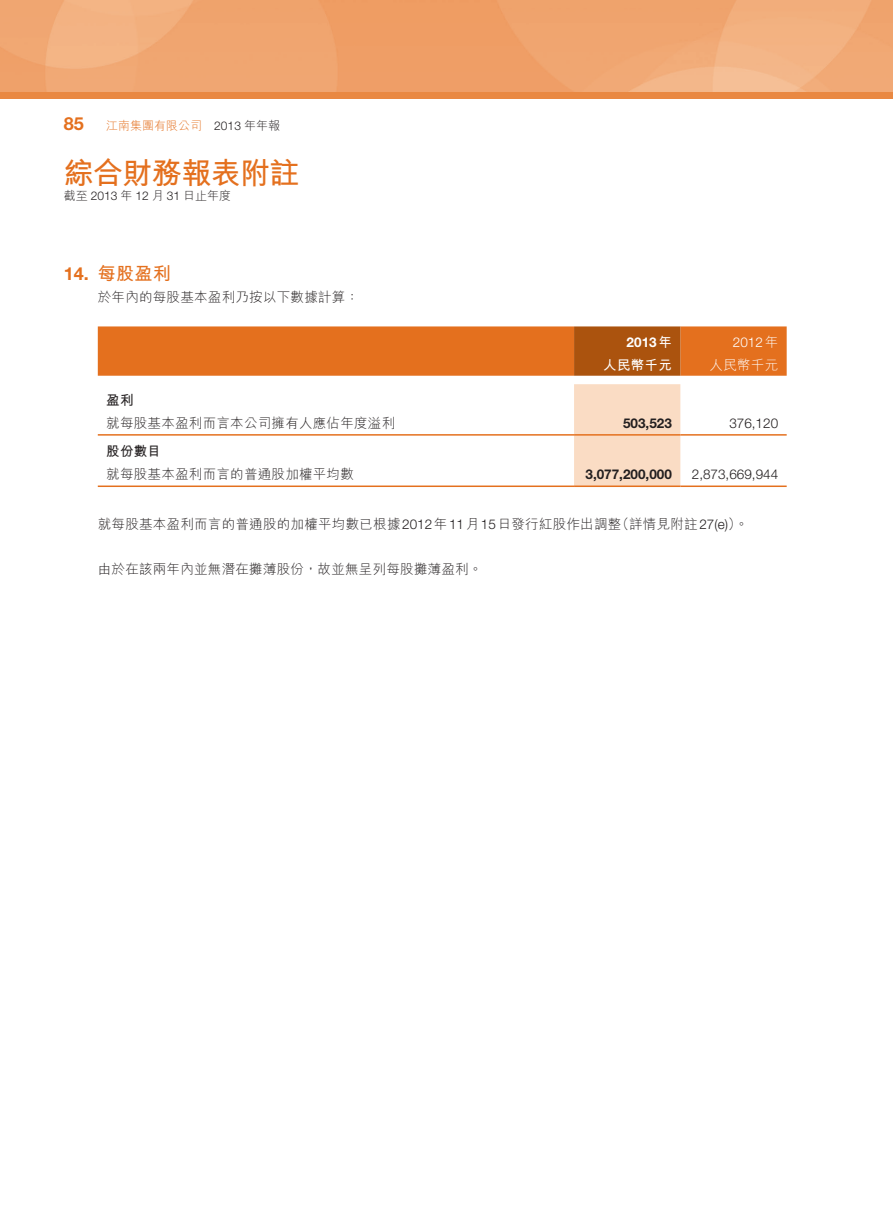
<style>
.page{position:relative;width:893px;height:1212px;background:#fff}
.page>*{position:absolute;margin:0;border:0;box-sizing:border-box;transform-origin:0 0}
.t1{font:700 30px "M Hei HK";letter-spacing:-.02em;color:#e4701e}
.t2{font:700 18px "Helvetica Neue LT Std";color:#e4701e}
.t3{font:700 18px "M Hei HK";color:#e4701e}
.t4{font:300 13.5px "M Hei HK";letter-spacing:.02em;color:#231f20}
.t5{font:300 13.5px "Helvetica Neue LT Std";color:#231f20}
.t6{font:700 13.5px "Helvetica Neue LT Std";color:#231f20}
.t7{font:700 13.5px "M Hei HK";letter-spacing:.02em;color:#231f20}
.t8{font:300 13.5px "Helvetica Neue LT Std";color:#fff}
.t9{font:700 13.5px "Helvetica Neue LT Std";color:#fff}
.t10{font:300 13.5px "M Hei HK";letter-spacing:.02em;color:#fff}
.t11{font:700 13.5px "M Hei HK";letter-spacing:.02em;color:#fff}
.t12{font:300 12px "M Hei HK";color:#231f20}
.t13{font:300 12px "M Hei HK";color:#e4701e}
.t14{font:300 12px "Helvetica Neue LT Std";color:#231f20}
.s1{font-family:"Helvetica Neue LT Std"}
.s2{font-family:"M Hei HK"}
</style>
<div class="page">
<img style="left:0;top:0;width:893px;height:93px">
<div style="left:0;top:93px;width:893px;height:6px;background:#e98842"></div>
<svg style="left:98px;top:326px;width:689px;height:50px;background:#db6d1f"></svg>
<div style="left:574px;top:384px;width:106px;height:101px;background:#fadcc4"></div>
<hr style="left:98px;top:434px;width:476px;height:2px;background:#e4701e">
<hr style="left:574px;top:434px;width:106px;height:2px;background:#e4701e">
<hr style="left:680px;top:434px;width:107px;height:2px;background:#e4701e">
<hr style="left:98px;top:485px;width:476px;height:2px;background:#e4701e">
<hr style="left:574px;top:485px;width:106px;height:2px;background:#e4701e">
<hr style="left:680px;top:485px;width:107px;height:2px;background:#e4701e">
<h2 class="t2" style="left:64px;top:112px;width:22px">85</h2>
<h1 class="t1" style="left:64px;top:151px;width:237px">綜合財務報表附註</h1>
<p class="t12" style="left:64px;top:189px;width:169px">截至 <span class="s1">2013</span> 年 <span class="s1">12</span> 月 <span class="s1">31</span> 日止年度</p>
<p class="t14" style="left:214px;top:119px;width:67px">2013 <span class="s2">年年報</span></p>
<p class="t13" style="left:106px;top:120px;width:97px">江南集團有限公司</p>
<h2 class="t2" style="left:64px;top:262px;width:27px">14.</h2>
<h2 class="t3" style="left:98px;top:260px;width:75px">每股盈利</h2>
<p class="t4" style="left:98px;top:290px;width:263px">於年內的每股基本盈利乃按以下數據計算：</p>
<p class="t7" style="left:106px;top:390px;width:29px">盈利</p>
<p class="t4" style="left:106px;top:416px;width:290px">就每股基本盈利而言本公司擁有人應佔年度溢利</p>
<p class="t7" style="left:106px;top:442px;width:56px">股份數目</p>
<p class="t4" style="left:106px;top:467px;width:249px">就每股基本盈利而言的普通股加權平均數</p>
<p class="t9" style="left:627px;top:334px;width:47px">2013<span class="s2">年</span></p>
<p class="t8" style="left:733px;top:334px;width:47px">2012 <span class="s2">年</span></p>
<p class="t11" style="left:603px;top:355px;width:70px">人民幣千元</p>
<p class="t10" style="left:710px;top:358px;width:70px">人民幣千元</p>
<p class="t6" style="left:623px;top:414px;width:50px">503,523</p>
<p class="t5" style="left:729px;top:414px;width:50px">376,120</p>
<p class="t6" style="left:585px;top:466px;width:88px">3,077,200,000</p>
<p class="t5" style="left:692px;top:466px;width:88px">2,873,669,944</p>
<p class="t4" style="left:616px;top:517px;width:134px">（詳情見附註<span class="s1">2 7</span> 。(<span class="s1">(e(</span></p>
<p class="t4" style="left:98px;top:517px;width:525px">就每股基本盈利而言的普通股的加權平均數已根據<span class="s1">2012</span>年<span class="s1">11</span>月<span class="s1">15</span>日發行紅股作出調整</p>
<p class="t4" style="left:98px;top:562px;width:386px">由於在該兩年內並無潛在攤薄股份，故並無呈列每股攤薄盈利。</p>
</div>
